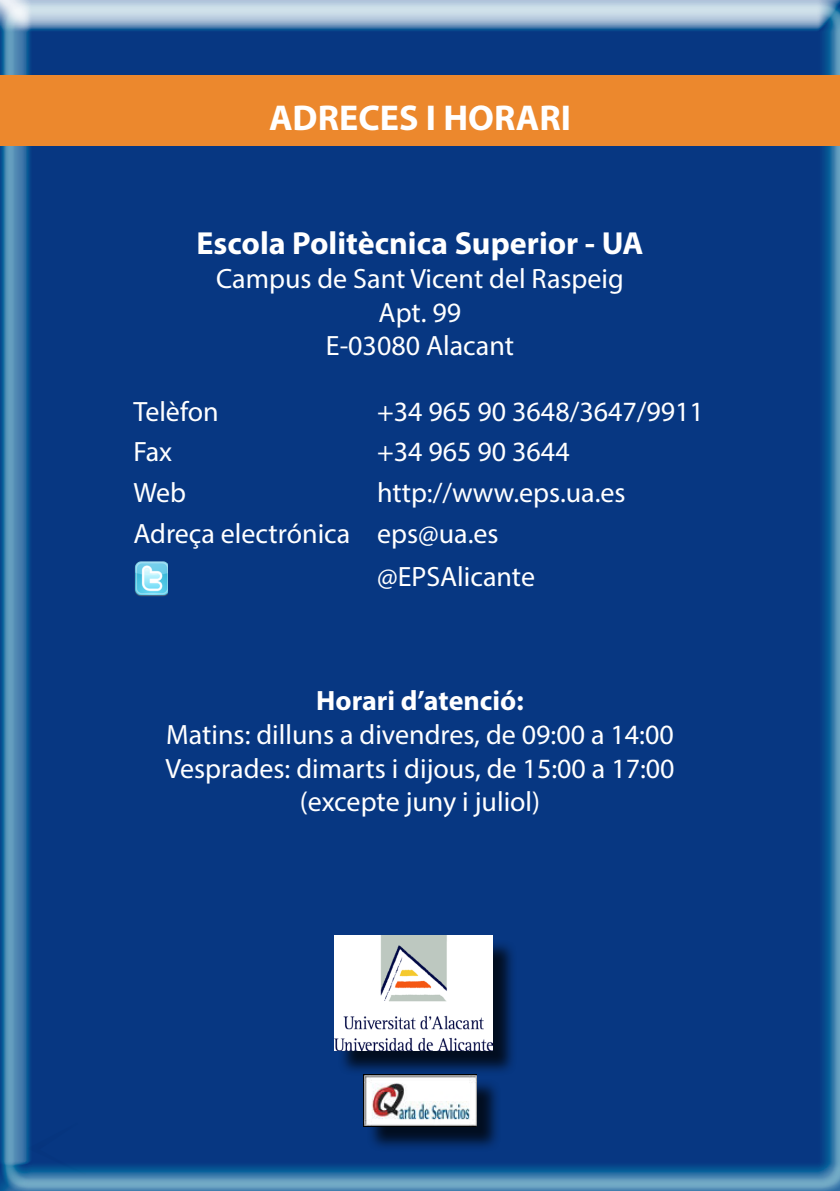
<style>
.page{position:relative;width:840px;height:1191px;background:#fff}
.page>*{position:absolute;margin:0;border:0;box-sizing:border-box;transform-origin:0 0}
.t1{font:700 36px "Myriad Pro";color:#fff}
.t2{font:700 32px "Myriad Pro";color:#fff}
.t3{font:28px/33.6px "Myriad Pro";color:#fff;text-align:center}
.t4{font:700 28px "Myriad Pro";color:#fff}
</style>
<div class="page">
<img style="left:0;top:0;width:839px;height:1191px">
<div style="left:0;top:75px;width:839px;height:71px;background:#ec882d"></div>
<div style="left:337px;top:939px;width:180px;height:137px;background:#000;opacity:.75"></div>
<img style="left:334px;top:935px;width:158px;height:115px">
<div style="left:366px;top:1078px;width:135px;height:73px;background:#000;opacity:.75"></div>
<img style="left:363px;top:1075px;width:113px;height:51px">
<img style="left:134px;top:560px;width:33px;height:36px">
<p class="t1" style="left:269px;top:94px;width:303px">ADRECES I HORARI</p>
<p class="t2" style="left:196px;top:223px;width:448px">Escola Politècnica Superior - UA</p>
<p class="t3" style="left:216px;top:261px;width:409px">Campus de Sant Vicent del Raspeig<br>Apt. 99<br>E-03080 Alacant</p>
<p class="t3" style="left:133px;top:394px;width:87px">Telèfon</p>
<p class="t3" style="left:377px;top:394px;width:328px">+34 965 90 3648/3647/9911</p>
<p class="t3" style="left:133px;top:434px;width:40px">Fax</p>
<p class="t3" style="left:377px;top:434px;width:194px">+34 965 90 3644</p>
<p class="t3" style="left:133px;top:475px;width:54px">Web</p>
<p class="t3" style="left:133px;top:472px;width:493px;line-height:40.4px;text-align:left;text-indent:243px">http://www.eps.ua.es<br>Adreça electrónica eps@ua.es</p>
<p class="t3" style="left:377px;top:559px;width:159px">@EPSAlicante</p>
<p class="t4" style="left:316px;top:682px;width:209px">Horari d’atenció:</p>
<p class="t3" style="left:165px;top:717px;width:510px">Matins: dilluns a divendres, de 09:00 a 14:00<br>Vesprades: dimarts i dijous, de 15:00 a 17:00 (excepte juny i juliol)</p>
</div>
